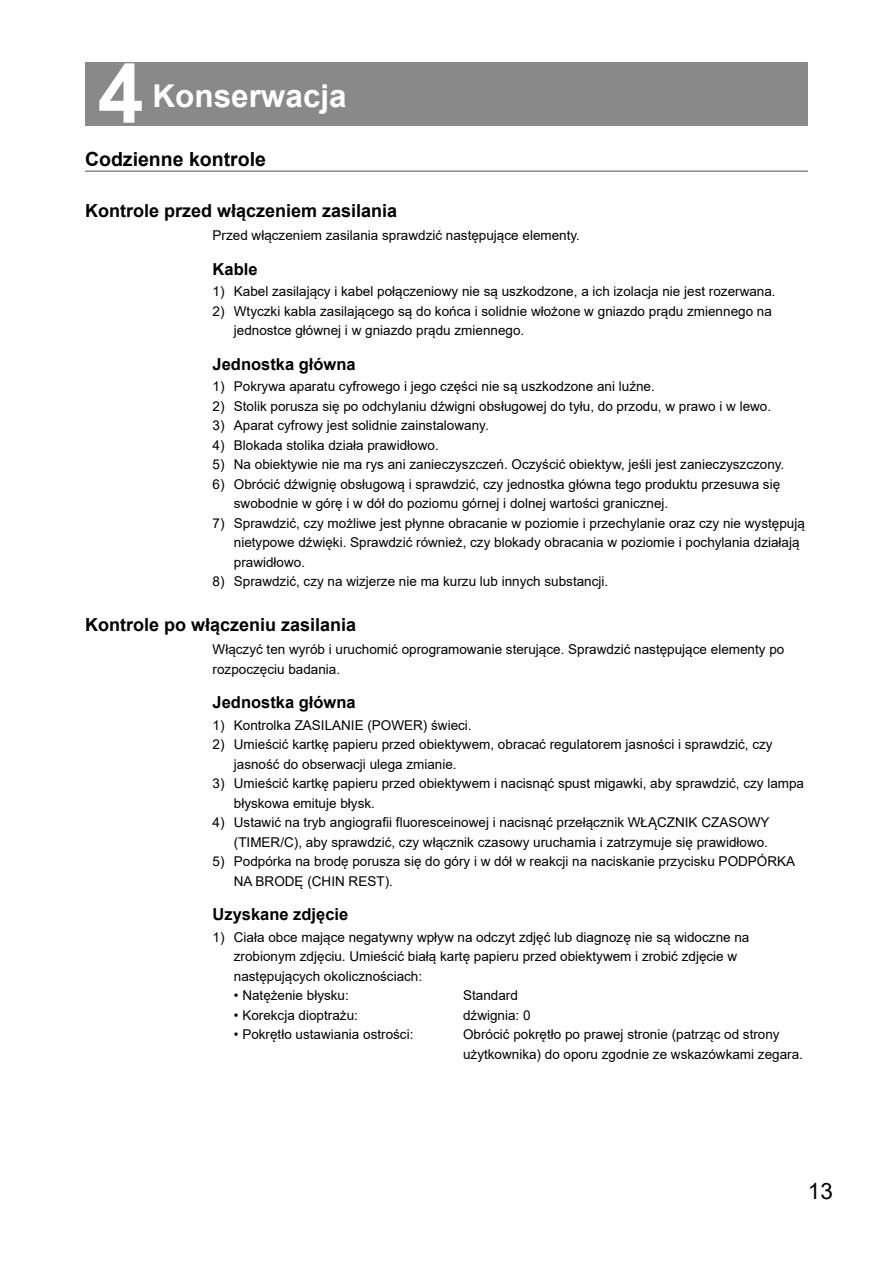
<style>
.page{position:relative;width:893px;height:1263px;background:#fff}
.page>*{position:absolute;margin:0;border:0;box-sizing:border-box;transform-origin:0 0}
.t1{font:700 82.5px "Arial";color:#fff}
.t2{font:700 31.5px "Arial";color:#fff}
.t3{font:22.5px "Arial";color:#000}
.t4{font:700 19.5px "Arial";color:#000}
.t5{font:700 18px "Arial";color:#000}
.t6{font:700 16.5px "Arial";color:#000}
.t7{font:13.5px/19.5px "Arial";color:#000}
</style>
<div class="page">
<div style="left:85px;top:62px;width:723px;height:63px;background:#898989"></div>
<hr style="left:85px;top:170px;width:723px;height:2px;background:#898989">
<h1 class="t1" style="left:98px;top:36px;width:47px">4</h1>
<h2 class="t2" style="left:152px;top:73px;width:196px">Konserwacja</h2>
<h3 class="t4" style="left:85px;top:145px;width:182px">Codzienne kontrole</h3>
<h3 class="t5" style="left:85px;top:198px;width:314px">Kontrole przed włączeniem zasilania</h3>
<p class="t7" style="left:213px;top:226px;width:369px">Przed włączeniem zasilania sprawdzić następujące elementy.</p>
<p class="t6" style="left:213px;top:258px;width:46px">Kable</p>
<p class="t7" style="left:213px;top:282px;width:565px">1) Kabel zasilający i kabel połączeniowy nie są uszkodzone, a ich izolacja nie jest rozerwana.</p>
<p class="t7" style="left:234px;top:301px;width:540px;text-indent:-21px">2) Wtyczki kabla zasilającego są do końca i solidnie włożone w gniazdo prądu zmiennego na jednostce głównej i w gniazdo prądu zmiennego.</p>
<p class="t6" style="left:213px;top:353px;width:145px">Jednostka główna</p>
<p class="t7" style="left:213px;top:377px;width:444px">1) Pokrywa aparatu cyfrowego i jego części nie są uszkodzone ani luźne.</p>
<p class="t7" style="left:213px;top:396px;width:560px">2) Stolik porusza się po odchylaniu dźwigni obsługowej do tyłu, do przodu, w prawo i w lewo.</p>
<p class="t7" style="left:213px;top:416px;width:278px">3) Aparat cyfrowy jest solidnie zainstalowany.</p>
<p class="t7" style="left:213px;top:435px;width:228px">4) Blokada stolika działa prawidłowo.</p>
<p class="t7" style="left:213px;top:455px;width:573px">5) Na obiektywie nie ma rys ani zanieczyszczeń. Oczyścić obiektyw, jeśli jest zanieczyszczony.</p>
<p class="t7" style="left:234px;top:474px;width:548px;text-indent:-21px">6) Obrócić dźwignię obsługową i sprawdzić, czy jednostka główna tego produktu przesuwa się swobodnie w górę i w dół do poziomu górnej i dolnej wartości granicznej.</p>
<p class="t7" style="left:234px;top:513px;width:572px;text-indent:-21px">7) Sprawdzić, czy możliwe jest płynne obracanie w poziomie i przechylanie oraz czy nie występują nietypowe dźwięki. Sprawdzić również, czy blokady obracania w poziomie i pochylania działają prawidłowo.</p>
<p class="t7" style="left:213px;top:572px;width:397px">8) Sprawdzić, czy na wizjerze nie ma kurzu lub innych substancji.</p>
<h3 class="t5" style="left:85px;top:612px;width:273px">Kontrole po włączeniu zasilania</h3>
<p class="t7" style="left:213px;top:639px;width:573px">Włączyć ten wyrób i uruchomić oprogramowanie sterujące. Sprawdzić następujące elementy po rozpoczęciu badania.</p>
<p class="t6" style="left:213px;top:691px;width:145px">Jednostka główna</p>
<p class="t7" style="left:213px;top:715px;width:261px">1) Kontrolka ZASILANIE (POWER) świeci.</p>
<p class="t7" style="left:234px;top:734px;width:540px;text-indent:-21px">2) Umieścić kartkę papieru przed obiektywem, obracać regulatorem jasności i sprawdzić, czy jasność do obserwacji ulega zmianie.</p>
<p class="t7" style="left:234px;top:773px;width:572px;text-indent:-21px">3) Umieścić kartkę papieru przed obiektywem i nacisnąć spust migawki, aby sprawdzić, czy lampa błyskowa emituje błysk.</p>
<p class="t7" style="left:213px;top:812px;width:558px;text-align:right">4) Ustawić na tryb angiografii fluoresceinowej i nacisnąć przełącznik WŁĄCZNIK CZASOWY (TIMER/C), aby sprawdzić, czy włącznik czasowy uruchamia i zatrzymuje się prawidłowo.</p>
<p class="t7" style="left:234px;top:851px;width:563px;text-indent:-21px">5) Podpórka na brodę porusza się do góry i w dół w reakcji na naciskanie przycisku PODPÓRKA<br>NA BRODĘ (CHIN REST).</p>
<p class="t6" style="left:213px;top:903px;width:137px">Uzyskane zdjęcie</p>
<p class="t7" style="left:234px;top:927px;width:517px;text-indent:-21px">1) Ciała obce mające negatywny wpływ na odczyt zdjęć lub diagnozę nie są widoczne na zrobionym zdjęciu. Umieścić białą kartę papieru przed obiektywem i zrobić zdjęcie w następujących okolicznościach:</p>
<p class="t7" style="left:234px;top:985px;width:117px">• Natężenie błysku:</p>
<p class="t7" style="left:463px;top:985px;width:56px">Standard</p>
<p class="t7" style="left:234px;top:1005px;width:126px">• Korekcja dioptrażu:</p>
<p class="t7" style="left:463px;top:1005px;width:69px">dźwignia: 0</p>
<p class="t7" style="left:234px;top:1024px;width:181px">• Pokrętło ustawiania ostrości:</p>
<p class="t7" style="left:463px;top:1024px;width:341px">Obrócić pokrętło po prawej stronie (patrząc od strony użytkownika) do oporu zgodnie ze wskazówkami zegara.</p>
<h3 class="t3" style="left:808px;top:1176px;width:27px">13</h3>
</div>
